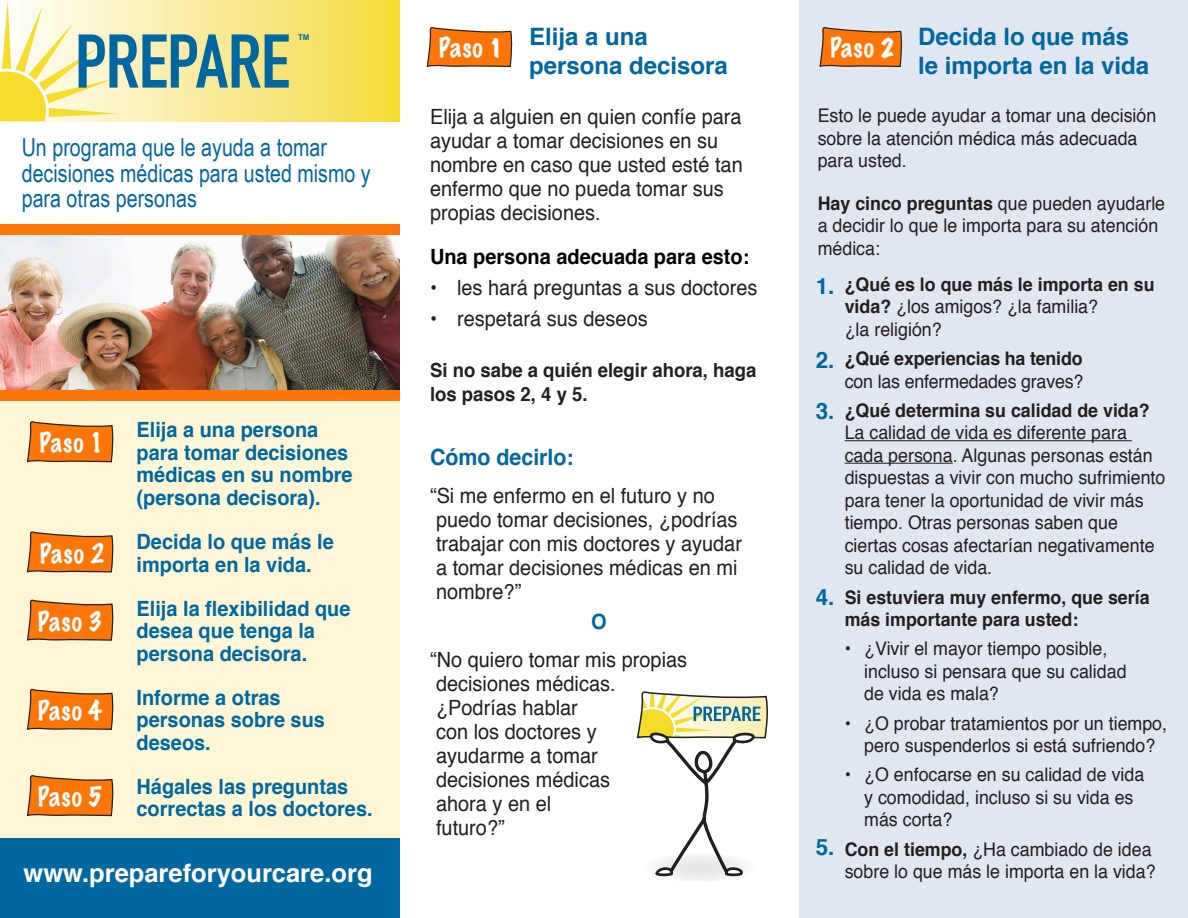
<style>
.page{position:relative;width:1188px;height:918px;background:#fff}
.page>*{position:absolute;margin:0;border:0;box-sizing:border-box;transform-origin:0 0}
.t1{font:700 25.5px "Helvetica";color:#fff}
.Here{font:100 24.9px "Marker Felt";letter-spacing:.035em;color:#fff}
.t2{font:24.75px/25.5px "Arial Narrow";color:#0067a0}
.Head_1{font:700 24px/28.8px "Helvetica";color:#0067a0}
.Head_2{font:700 22.5px "Helvetica";color:#0067a0;scale:.95 1}
.Head_2-2{font:700 22.5px "Helvetica";color:#0067a0}
.Body{font:21px/24px "Helvetica";color:#231f20;scale:.95 1}
.Body-2{font:700 21px/22.5px "Helvetica";color:#0067a0;scale:.95 1}
.Head_3{font:700 21px "Helvetica";color:#000;scale:.95 1}
.Head_2-3{font:700 19.5px/24px "Helvetica";color:#231f20;scale:.95 1}
.Body-3{font:18.75px/22.5px "Helvetica";color:#231f20;scale:.95 1}
.Body-4{font:700 18.75px/22.5px "Helvetica";color:#231f20;scale:.95 1}
.t3{font:700 7.95px "Arial";color:#0067a0}
.s1{font-weight:400;font-stretch:expanded;font-size:23.1px}
.s2{font-weight:700}
</style>
<div class="page">
<div style="left:641px;top:853px;width:117px;height:29px;background:#f6f6f5;border-radius:50%"></div>
<svg style="left:636px;top:691px;width:132px;height:186px"></svg>
<svg style="left:426px;top:27px;width:86px;height:40px;background:#ec7e26"></svg>
<div style="left:799px;top:0;width:389px;height:918px;background:#e0e7f1"></div>
<hr style="left:845px;top:440px;width:287px;height:1px;background:#231f20">
<hr style="left:845px;top:463px;width:108px;height:1px;background:#231f20">
<svg style="left:819px;top:27px;width:83px;height:40px;background:#e87a24"></svg>
<div style="left:0;top:384px;width:400px;height:534px;background:#fcf6d6"></div>
<svg style="left:26px;top:421px;width:87px;height:396px"></svg>
<img style="left:0;top:235px;width:399px;height:156px">
<div style="left:0;top:225px;width:399px;height:10px;background:#ff7507"></div>
<div style="left:0;top:391px;width:399px;height:10px;background:#ff7507"></div>
<div style="left:0;top:838px;width:400px;height:80px;background:#0067a0"></div>
<svg style="left:289px;top:0;width:110px;height:121px;background:#f5df54"></svg>
<svg style="left:0;top:0;width:289px;height:121px;background:#d0d6a3"></svg>
<p class="t3" style="left:298px;top:32px;width:13px">TM</p>
<p class="t2" style="left:22px;top:134px;width:351px">Un programa que le ayuda a tomar decisiones médicas para usted mismo y para otras personas</p>
<p class="Here" style="left:40px;top:423px;width:66px">Paso 1</p>
<p class="Here" style="left:40px;top:534px;width:66px">Paso 2</p>
<p class="Here" style="left:38px;top:602px;width:66px">Paso 3</p>
<p class="Here" style="left:38px;top:691px;width:66px">Paso 4</p>
<p class="Here" style="left:38px;top:777px;width:66px">Paso 5</p>
<p class="Body-2" style="left:137px;top:419px;width:229px">Elija a una persona para tomar decisiones médicas en su nombre (persona decisora).</p>
<p class="Body-2" style="left:137px;top:531px;width:209px">Decida lo que más le importa en la vida.</p>
<p class="Body-2" style="left:137px;top:597px;width:227px">Elija la flexibilidad que desea que tenga la persona decisora.</p>
<p class="Body-2" style="left:137px;top:686px;width:200px">Informe a otras personas sobre sus deseos.</p>
<p class="Body-2" style="left:137px;top:775px;width:250px">Hágales las preguntas correctas a los doctores.</p>
<p class="t1" style="left:24px;top:852px;width:351px">www.prepareforyourcare.org</p>
<p class="Here" style="left:439px;top:28px;width:66px">Paso <span class="s1">1</span></p>
<p class="Head_1" style="left:529px;top:23px;width:200px">Elija a una persona decisora</p>
<p class="Body" style="left:430px;top:105px;width:331px">Elija a alguien en quien confíe para ayudar a tomar decisiones en su nombre en caso que usted esté tan enfermo que no pueda tomar sus propias decisiones.</p>
<p class="Head_3" style="left:430px;top:240px;width:338px">Una persona adecuada para esto:</p>
<p class="Body" style="left:430px;top:276px;width:346px">• les hará preguntas a sus doctores</p>
<p class="Body" style="left:430px;top:307px;width:231px">• respetará sus deseos</p>
<p class="Head_2-3" style="left:430px;top:358px;width:345px">Si no sabe a quién elegir ahora, haga los pasos 2, 4 y 5.</p>
<p class="Head_2" style="left:430px;top:439px;width:153px">Cómo decirlo:</p>
<p class="Body" style="left:430px;top:484px;width:330px">“Si me enfermo en el futuro y no puedo tomar decisiones, ¿podrías trabajar con mis doctores y ayudar a tomar decisiones médicas en mi nombre?”</p>
<p class="Body-2" style="left:591px;top:611px;width:18px">O</p>
<p class="Body" style="left:430px;top:648px;width:272px">“No quiero tomar mis propias decisiones médicas. ¿Podrías hablar<br>con los doctores y<br>ayudarme a tomar decisiones médicas<br>ahora y en el<br>futuro?”</p>
<p class="Here" style="left:830px;top:28px;width:66px">Paso <span class="s1">2</span></p>
<p class="Head_1" style="left:918px;top:23px;width:232px">Decida lo que más le importa en la vida</p>
<p class="Body-3" style="left:818px;top:105px;width:358px">Esto le puede ayudar a tomar una decisión sobre la atención médica más adecuada para usted.</p>
<p class="Body-3" style="left:818px;top:193px;width:367px"><span class="s2">Hay cinco preguntas</span> que pueden ayudarle a decidir lo que le importa para su atención médica:</p>
<p class="Body-3" style="left:845px;top:274px;width:328px"><span class="s2">¿Qué es lo que más le importa en su vida?</span> ¿los amigos? ¿la familia?<br>¿la religión?</p>
<p class="Body-3" style="left:845px;top:348px;width:253px"><span class="s2">¿Qué experiencias ha tenido </span>con las enfermedades graves?</p>
<p class="Body-3" style="left:845px;top:400px;width:339px"><span class="s2">¿Qué determina su calidad de vida?<br></span>La calidad de vida es diferente para cada persona. Algunas personas están dispuestas a vivir con mucho sufrimiento para tener la oportunidad de vivir más tiempo. Otras personas saben que ciertas cosas afectarían negativamente su calidad de vida.</p>
<p class="Body-4" style="left:845px;top:586px;width:322px">Si estuviera muy enfermo, que sería más importante para usted:</p>
<p class="Body-3" style="left:864px;top:638px;width:278px;text-indent:-20px">• ¿Vivir el mayor tiempo posible, incluso si pensara que su calidad de vida es mala?</p>
<p class="Body-3" style="left:845px;top:712px;width:341px;text-align:center">• ¿O probar tratamientos por un tiempo, pero suspenderlos si está sufriendo?</p>
<p class="Body-3" style="left:864px;top:764px;width:296px;text-indent:-20px">• ¿O enfocarse en su calidad de vida y comodidad, incluso si su vida es más corta?</p>
<p class="Body-3" style="left:845px;top:838px;width:329px"><span class="s2">Con el tiempo,</span> ¿Ha cambiado de idea sobre lo que más le importa en la vida?</p>
<p class="Head_2-2" style="left:816px;top:268px;width:20px">1.</p>
<p class="Head_2-2" style="left:816px;top:342px;width:20px">2.</p>
<p class="Head_2-2" style="left:816px;top:393px;width:20px">3.</p>
<p class="Head_2-2" style="left:816px;top:579px;width:20px">4.</p>
<p class="Head_2-2" style="left:816px;top:829px;width:20px">5.</p>
</div>
